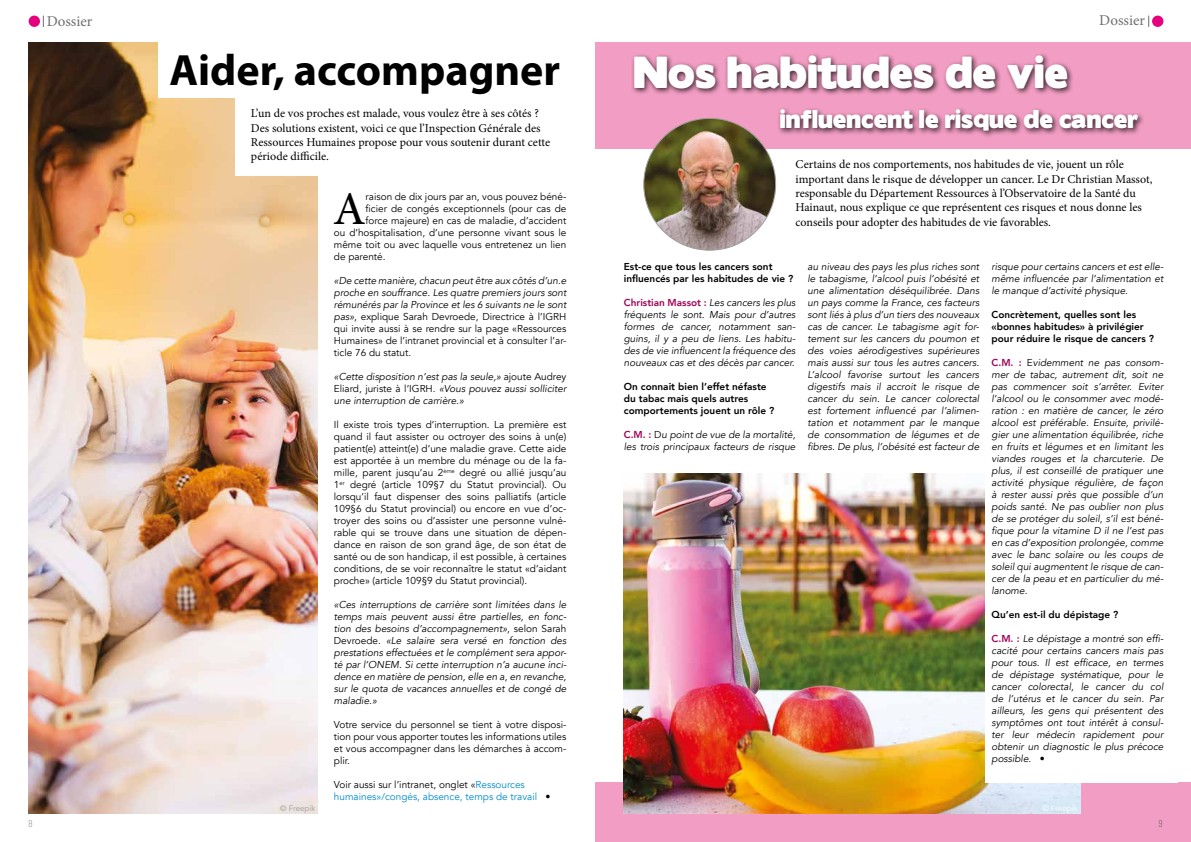
<style>
.page{position:relative;width:1191px;height:842px;background:#fff}
.page>*{position:absolute;margin:0;border:0;box-sizing:border-box;transform-origin:0 0}
.t1{font:500 46.9px "Minion Pro";color:#000}
.t2{font:700 44px "Myriad Pro";color:#000}
.t3{font:40px "Boris Black Bloxx";color:#fff}
.t4{font:23px "Boris Black Bloxx";color:#fff}
.t5{font:15px "Minion Pro";color:#706f6f}
.t6{font:12px/14.4px "Minion Pro";color:#000}
.t7{font:italic 10px/12px "Avenir";color:#000;text-align:justify}
.t8{font:10px/12px "Avenir";color:#000;text-align:justify}
.t9{font:800 10px/12px "Avenir";color:#000}
.t10{font:10px/12px "Avenir";color:#008bcb}
.t11{font:10px "Rift";color:#9d9d9c}
.t12{font:10px "Rift";color:#706f6f}
.t13{font:8px "Avenir";color:#fff}
.t14{font:8px "Avenir";color:#9d9d9c}
.s1{font-style:italic}
.s2{font-style:normal}
.s3{color:#000}
.s4{font-weight:800;font-style:normal;color:#a00057}
</style>
<div class="page">
<div style="left:595px;top:782px;width:596px;height:60px;background:#f29dc3"></div>
<div style="left:595px;top:43px;width:596px;height:106px;background:#f29dc3"></div>
<div style="left:29px;top:16px;width:11px;height:11px;background:#e6007d;border-radius:50%"></div>
<div style="left:1152px;top:16px;width:11px;height:11px;background:#e6007d;border-radius:50%"></div>
<div style="left:631px;top:52px;width:443px;height:44px;background:#000;opacity:.75"></div>
<img style="left:644px;top:118px;width:131px;height:132px;border-radius:66px">
<img style="left:624px;top:473px;width:456px;height:341px">
<div style="left:985px;top:468px;width:193px;height:314px;background:#fff"></div>
<div style="left:777px;top:107px;width:368px;height:32px;background:#000;opacity:.75"></div>
<img style="left:29px;top:43px;width:288px;height:771px">
<div style="left:159px;top:35px;width:408px;height:63px;background:#fff"></div>
<div style="left:235px;top:89px;width:332px;height:87px;background:#fff"></div>
<p class="t11" style="left:28px;top:816px;width:6px">8</p>
<h3 class="t5" style="left:47px;top:12px;width:47px">Dossier</h3>
<h3 class="t5" style="left:1099px;top:10px;width:47px">Dossier</h3>
<h2 class="t2" style="left:170px;top:41px;width:392px">Aider, accompagner</h2>
<p class="t6" style="left:251px;top:106px;width:301px">L’un de vos proches est malade, vous voulez être à ses côtés ?<br>Des solutions existent, voici ce que l’Inspection Générale des Ressources Humaines propose pour vous soutenir durant cette période difficile.</p>
<p class="t14" style="left:280px;top:804px;width:37px">© Freepik</p>
<h1 class="t1" style="left:333px;top:177px;width:34px">A</h1>
<p class="t8" style="left:365px;top:191px;width:202px">raison de dix jours par an, vous pouvez béné-</p>
<p class="t8" style="left:365px;top:203px;width:202px">ficier de congés exceptionnels (pour cas de</p>
<p class="t8" style="left:365px;top:215px;width:202px">force majeure) en cas de maladie, d’accident</p>
<p class="t8" style="left:334px;top:227px;width:234px">ou d’hospitalisation, d’une personne vivant sous le</p>
<p class="t8" style="left:334px;top:239px;width:234px">même toit ou avec laquelle vous entretenez un lien</p>
<p class="t8" style="left:334px;top:251px;width:53px">de parenté.</p>
<p class="t8" style="left:334px;top:275px;width:234px"><span class="s1">«De cette manière, chacun peut être aux côtés d’un.e proche en souffrance. Les quatre premiers jours sont rémunérés par la Province et les 6 suivants ne le sont pas»</span>, explique Sarah Devroede, Directrice à l’IGRH qui invite aussi à se rendre sur la page «Ressources Humaines» de l’intranet provincial et à consulter l’ar&shy;ticle 76 du statut.</p>
<p class="t7" style="left:334px;top:371px;width:234px">«Cette disposition n’est pas la seule,» <span class="s2">ajoute Audrey Eliard, juriste à l’IGRH.</span> «Vous pouvez aussi solliciter une interruption de carrière.»</p>
<p class="t8" style="left:334px;top:419px;width:234px">Il existe trois types d’interruption. La première est quand il faut assister ou octroyer des soins à un(e) patient(e) atteint(e) d’une maladie grave. Cette aide est apportée à un membre du ménage ou de la fa&shy;mille, parent jusqu’au 2<sup>ème</sup> degré ou allié jusqu’au 1<sup>er</sup> degré (article 109§7 du Statut provincial). Ou lorsqu’il faut dispenser des soins palliatifs (article 109§6 du Statut provincial) ou encore en vue d’oc&shy;troyer des soins ou d’assister une personne vulné&shy;rable qui se trouve dans une situation de dépen&shy;dance en raison de son grand âge, de son état de santé ou de son handicap, il est possible, à certaines conditions, de se voir reconnaître le statut «d’aidant proche» (article 109§9 du Statut provincial).</p>
<p class="t7" style="left:334px;top:599px;width:234px">«Ces interruptions de carrière sont limitées dans le temps mais peuvent aussi être partielles, en fonc&shy;tion des besoins d’accompagnement»<span class="s2">, selon Sarah Devroede.</span> «Le salaire sera versé en fonction des prestations effectuées et le complément sera appor&shy;té par l’ONEM. Si cette interruption n’a aucune inci&shy;dence en matière de pension, elle en a, en revanche, sur le quota de vacances annuelles et de congé de maladie.»</p>
<p class="t8" style="left:334px;top:719px;width:234px">Votre service du personnel se tient à votre disposi&shy;tion pour vous apporter toutes les informations utiles et vous accompagner dans les démarches à accom&shy;plir.</p>
<p class="t10" style="left:334px;top:779px;width:218px"><span class="s3">Voir aussi sur l’intranet, onglet «</span>Ressources humaines»/congés, absence, temps de travail <span class="s3">•</span></p>
<h3 class="t3" style="left:633px;top:42px;width:436px">Nos habitudes de vie</h3>
<h3 class="t4" style="left:780px;top:102px;width:360px">influencent le risque de cancer</h3>
<p class="t6" style="left:795px;top:157px;width:358px">Certains de nos comportements, nos habitudes de vie, jouent un rôle important dans le risque de développer un cancer. Le Dr Christian Massot, responsable du Département Ressources à l’Observatoire de la Santé du Hainaut, nous explique ce que représentent ces risques et nous donne les conseils pour adopter des habitudes de vie favorables.</p>
<p class="t9" style="left:624px;top:261px;width:171px">Est-ce que tous les cancers sont influencés par les habitudes de vie ?</p>
<p class="t7" style="left:624px;top:297px;width:173px"><span class="s4">Christian Massot :</span> Les cancers les plus fréquents le sont. Mais pour d’autres formes de cancer, notamment san&shy;guins, il y a peu de liens. Les habitu&shy;des de vie influencent la fréquence des nouveaux cas et des décès par cancer.</p>
<p class="t9" style="left:624px;top:381px;width:152px">On connait bien l’effet néfaste du tabac mais quels autres comportements jouent un rôle ?</p>
<p class="t7" style="left:624px;top:429px;width:173px"><span class="s4">C.M. :</span> <span class="s2">D</span>u point de vue de la mortalité, les trois principaux facteurs de risque</p>
<p class="t7" style="left:807px;top:261px;width:173px">au niveau des pays les plus riches sont le tabagisme, l’alcool puis l’obésité et une alimentation déséquilibrée. Dans un pays comme la France, ces facteurs sont liés à plus d’un tiers des nouveaux cas de cancer. Le tabagisme agit for&shy;tement sur les cancers du poumon et des voies aérodigestives supérieures mais aussi sur tous les autres cancers.<br>L’alcool favorise surtout les cancers digestifs mais il accroit le risque de cancer du sein. Le cancer colorectal est fortement influencé par l’alimen&shy;tation et notamment par le manque de consommation de légumes et de fibres. De plus, l’obésité est facteur de</p>
<p class="t7" style="left:991px;top:261px;width:173px">risque pour certains cancers et est elle&shy;même influencée par l’alimentation et le manque d’activité physique.</p>
<p class="t9" style="left:991px;top:309px;width:164px">Concrètement, quelles sont les «bonnes habitudes» à privilégier pour réduire le risque de cancers ?</p>
<p class="t7" style="left:991px;top:357px;width:173px"><span class="s4">C.M. :</span> <span class="s2">E</span>videmment ne pas consom&shy;mer de tabac, autrement dit, soit ne pas commencer soit s’arrêter. Eviter l’alcool ou le consommer avec modé&shy;ration : en matière de cancer, le zéro alcool est préférable. Ensuite, privilé&shy;gier une alimentation équilibrée, riche en fruits et légumes et en limitant les viandes rouges et la charcuterie. De plus, il est conseillé de pratiquer une activité physique régulière, de façon à rester aussi près que possible d’un poids santé. Ne pas oublier non plus de se protéger du soleil, s’il est béné&shy;fique pour la vitamine D il ne l’est pas en cas d’exposition prolongée, comme avec le banc solaire ou les coups de soleil qui augmentent le risque de can&shy;cer de la peau et en particulier du mé&shy;lanome.</p>
<p class="t9" style="left:991px;top:609px;width:128px">Qu’en est-il du dépistage ?</p>
<p class="t7" style="left:991px;top:633px;width:173px"><span class="s4">C.M. :</span> Le dépistage a montré son effi&shy;cacité pour certains cancers mais pas pour tous. Il est efficace, en termes de dépistage systématique, pour le cancer colorectal, le cancer du col de l’utérus et le cancer du sein. Par ailleurs, les gens qui présentent des symptômes ont tout intérêt à consul&shy;ter leur médecin rapidement pour obtenir un diagnostic le plus précoce possible. <span class="s2">•</span></p>
<p class="t13" style="left:1042px;top:803px;width:37px">© Freepik</p>
<p class="t12" style="left:1158px;top:816px;width:6px">9</p>
</div>
